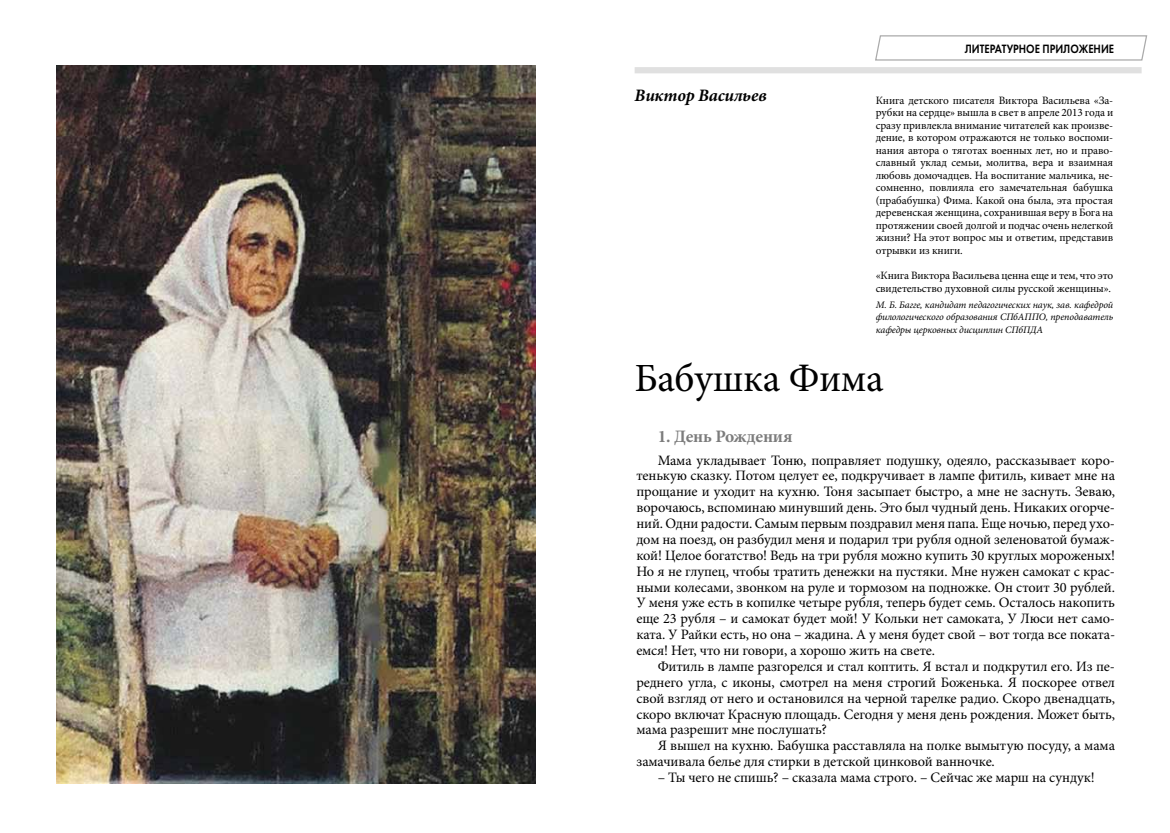
<style>
.page{position:relative;width:1170px;height:833px;background:#fff}
.page>*{position:absolute;margin:0;border:0;box-sizing:border-box;transform-origin:0 0}
.t1{font:40px "Minion Pro";letter-spacing:-.01em;color:#000}
.t2{font:italic 700 17.5px "Minion Pro";letter-spacing:-.01em;color:#000}
.t3{font:700 17.5px "Minion Pro";letter-spacing:-.01em;color:#7c7c7c}
.t4{font:14.38px/15.9px "Minion Pro";letter-spacing:-.01em;color:#000;text-align:justify}
.t5{font:12.5px "Futura Demi C";color:#000;scale:.85 1}
.t6{font:11.25px/12.5px "Minion Pro";letter-spacing:-.015em;color:#000;text-align:justify}
.t7{font:italic 10px/12.5px "Minion Pro";letter-spacing:-.01em;color:#000;text-align:justify}
</style>
<div class="page">
<div style="left:634px;top:67px;width:507px;height:6px;background:#e0e0e0"></div>
<svg style="left:875px;top:35px;width:272px;height:26px"></svg>
<img style="left:57px;top:66px;width:478px;height:717px">
<p class="t5" style="left:964px;top:41px;width:177px">ЛИТЕРАТУРНОЕ ПРИЛОЖЕНИЕ</p>
<p class="t2" style="left:634px;top:83px;width:134px">Виктор Васильев</p>
<p class="t6" style="left:875px;top:94px;width:239px">Книга детского писателя Виктора Васильева «За&shy;рубки на сердце» вышла в свет в апреле 2013 года и сразу привлекла внимание читателей как произве&shy;дение, в котором отражаются не только воспоми&shy;нания автора о тяготах военных лет, но и право&shy;славный уклад семьи, молитва, вера и взаимная любовь домочадцев. На воспитание мальчика, не&shy;сомненно, повлияла его замечательная бабушка (прабабушка) Фима. Какой она была, эта простая деревенская женщина, сохранившая веру в Бога на протяжении своей долгой и подчас очень нелегкой жизни? На этот вопрос мы и ответим, представив отрывки из книги.</p>
<p class="t6" style="left:875px;top:269px;width:239px">«Книга Виктора Васильева ценна еще и тем, что это свидетельство духовной силы русской женщины».</p>
<p class="t7" style="left:875px;top:298px;width:239px">М. Б. Багге, кандидат педагогических наук, зав. кафедрой филологического образования СПбАППО, преподаватель кафедры церковных дисциплин СПбПДА</p>
<h1 class="t1" style="left:634px;top:351px;width:250px">Бабушка Фима</h1>
<p class="t3" style="left:657px;top:424px;width:136px">1. День Рождения</p>
<p class="t4" style="left:636px;top:452px;width:480px;text-indent:21px">Мама укладывает Тоню, поправляет подушку, одеяло, рассказывает коро&shy;тенькую сказку. Потом целует ее, подкручивает в лампе фитиль, кивает мне на прощание и уходит на кухню. Тоня засыпает быстро, а мне не заснуть. Зеваю, ворочаюсь, вспоминаю минувший день. Это был чудный день. Никаких огорче&shy;ний. Одни радости. Самым первым поздравил меня папа. Еще ночью, перед ухо&shy;дом на поезд, он разбудил меня и подарил три рубля одной зеленоватой бумаж&shy;кой! Целое богатство! Ведь на три рубля можно купить 30 круглых мороженых!<br>Но я не глупец, чтобы тратить денежки на пустяки. Мне нужен самокат с крас&shy;ными колесами, звонком на руле и тормозом на подножке. Он стоит 30 рублей.<br>У меня уже есть в копилке четыре рубля, теперь будет семь. Осталось накопить еще 23 рубля – и самокат будет мой! У Кольки нет самоката, У Люси нет само&shy;ката. У Райки есть, но она – жадина. А у меня будет свой – вот тогда все поката&shy;емся! Нет, что ни говори, а хорошо жить на свете.</p>
<p class="t4" style="left:636px;top:658px;width:480px;text-indent:21px">Фитиль в лампе разгорелся и стал коптить. Я встал и подкрутил его. Из пе&shy;реднего угла, с иконы, смотрел на меня строгий Боженька. Я поскорее отвел свой взгляд от него и остановился на черной тарелке радио. Скоро двенадцать, скоро включат Красную площадь. Сегодня у меня день рождения. Может быть, мама разрешит мне послушать?</p>
<p class="t4" style="left:636px;top:738px;width:480px;text-indent:21px">Я вышел на кухню. Бабушка расставляла на полке вымытую посуду, а мама замачивала белье для стирки в детской цинковой ванночке.</p>
<p class="t4" style="left:657px;top:769px;width:438px">– Ты чего не спишь? – сказала мама строго. – Сейчас же марш на сундук!</p>
</div>
